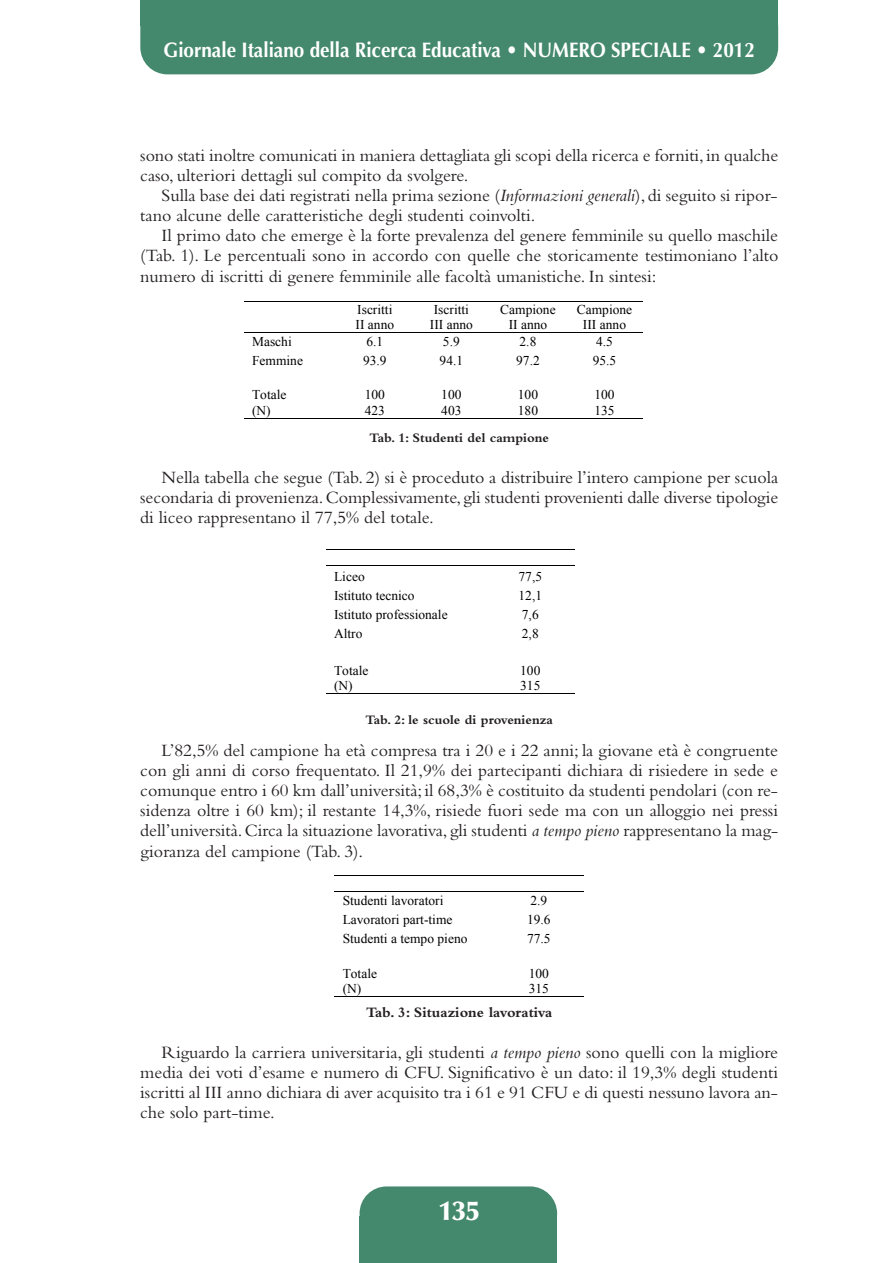
<style>
.page{position:relative;width:893px;height:1263px;background:#fff}
.page>*{position:absolute;margin:0;border:0;box-sizing:border-box;transform-origin:0 0}
.t1{font:900 27px "Optima";color:#fff}
.t2{font:700 21px "Optima";color:#fff;scale:.9 1}
.t3{font:18px/20.1px "Bembo";color:#231f20;text-align:justify}
.t4{font:700 15px "Bembo";color:#231f20}
.t5{font:13.5px/15.5px "Times New Roman";color:#000}
.t6{font:700 13.5px "Bembo";color:#231f20}
.s1{font-style:italic}
</style>
<div class="page">
<div style="left:140px;top:1px;width:638px;height:73px;background:#44896d;border-radius:27px"></div>
<div style="left:140px;top:0;width:638px;height:26px;background:#44896d"></div>
<div style="left:360px;top:1216px;width:197px;height:47px;background:#44896d"></div>
<div style="left:360px;top:1186px;width:197px;height:55px;background:#44896d;border-radius:27px"></div>
<hr style="left:244px;top:301px;width:93px;height:1px;background:#000">
<hr style="left:337px;top:301px;width:76px;height:1px;background:#000">
<hr style="left:414px;top:301px;width:76px;height:1px;background:#000">
<hr style="left:490px;top:301px;width:76px;height:1px;background:#000">
<hr style="left:567px;top:301px;width:76px;height:1px;background:#000">
<hr style="left:244px;top:332px;width:93px;height:1px;background:#000">
<hr style="left:337px;top:332px;width:76px;height:1px;background:#000">
<hr style="left:414px;top:332px;width:76px;height:1px;background:#000">
<hr style="left:490px;top:332px;width:76px;height:1px;background:#000">
<hr style="left:567px;top:332px;width:76px;height:1px;background:#000">
<hr style="left:244px;top:418px;width:93px;height:1px;background:#000">
<hr style="left:336px;top:418px;width:77px;height:1px;background:#000">
<hr style="left:413px;top:418px;width:77px;height:1px;background:#000">
<hr style="left:489px;top:418px;width:77px;height:1px;background:#000">
<hr style="left:566px;top:418px;width:77px;height:1px;background:#000">
<hr style="left:326px;top:549px;width:160px;height:1px;background:#000">
<hr style="left:486px;top:549px;width:89px;height:1px;background:#000">
<hr style="left:326px;top:566px;width:160px;height:1px;background:#000">
<hr style="left:486px;top:566px;width:89px;height:1px;background:#000">
<hr style="left:326px;top:693px;width:160px;height:1px;background:#000">
<hr style="left:485px;top:693px;width:90px;height:1px;background:#000">
<hr style="left:334px;top:875px;width:160px;height:1px;background:#000">
<hr style="left:495px;top:875px;width:88px;height:1px;background:#000">
<hr style="left:334px;top:891px;width:160px;height:1px;background:#000">
<hr style="left:495px;top:891px;width:88px;height:1px;background:#000">
<hr style="left:334px;top:996px;width:160px;height:1px;background:#000">
<hr style="left:494px;top:996px;width:89px;height:1px;background:#000">
<p class="t2" style="left:164px;top:38px;width:658px">Giornale Italiano della Ricerca Educativa • NUMERO SPECIALE • 2012</p>
<p class="t3" style="left:140px;top:147px;width:639px">sono stati inoltre comunicati in maniera dettagliata gli scopi della ricerca e forniti, in qualche</p>
<p class="t3" style="left:140px;top:167px;width:330px">caso, ulteriori dettagli sul compito da svolgere.</p>
<p class="t3" style="left:162px;top:187px;width:618px">Sulla base dei dati registrati nella prima sezione (<span class="s1">Informazioni generali</span>), di seguito si ripor-</p>
<p class="t3" style="left:140px;top:207px;width:397px">tano alcune delle caratteristiche degli studenti coinvolti.</p>
<p class="t3" style="left:162px;top:227px;width:618px">Il primo dato che emerge è la forte prevalenza del genere femminile su quello maschile</p>
<p class="t3" style="left:140px;top:248px;width:640px">(Tab. 1). Le percentuali sono in accordo con quelle che storicamente testimoniano l’alto</p>
<p class="t3" style="left:140px;top:268px;width:518px">numero di iscritti di genere femminile alle facoltà umanistiche. In sintesi:</p>
<p class="t5" style="left:356px;top:302px;width:40px">Iscritti<br>II anno</p>
<p class="t5" style="left:430px;top:302px;width:45px">Iscritti<br>III anno</p>
<p class="t5" style="left:500px;top:302px;width:57px;text-align:center">Campione<br>II anno</p>
<p class="t5" style="left:577px;top:302px;width:57px;text-align:center">Campione<br>III anno</p>
<p class="t5" style="left:252px;top:333px;width:41px">Maschi</p>
<p class="t5" style="left:366px;top:333px;width:18px">6.1</p>
<p class="t5" style="left:443px;top:333px;width:18px">5.9</p>
<p class="t5" style="left:519px;top:333px;width:18px">2.8</p>
<p class="t5" style="left:596px;top:333px;width:18px">4.5</p>
<p class="t5" style="left:252px;top:352px;width:52px">Femmine</p>
<p class="t5" style="left:363px;top:352px;width:25px">93.9</p>
<p class="t5" style="left:440px;top:352px;width:25px">94.1</p>
<p class="t5" style="left:516px;top:352px;width:25px">97.2</p>
<p class="t5" style="left:593px;top:352px;width:25px">95.5</p>
<p class="t5" style="left:252px;top:387px;width:36px">Totale</p>
<p class="t5" style="left:365px;top:387px;width:22px">100</p>
<p class="t5" style="left:441px;top:387px;width:22px">100</p>
<p class="t5" style="left:518px;top:387px;width:22px">100</p>
<p class="t5" style="left:594px;top:387px;width:22px">100</p>
<p class="t5" style="left:252px;top:403px;width:20px">(N)</p>
<p class="t5" style="left:365px;top:403px;width:22px">423</p>
<p class="t5" style="left:441px;top:403px;width:22px">403</p>
<p class="t5" style="left:518px;top:403px;width:22px">180</p>
<p class="t5" style="left:594px;top:403px;width:22px">135</p>
<p class="t6" style="left:369px;top:433px;width:181px">Tab. 1: Studenti del campione</p>
<p class="t3" style="left:140px;top:469px;width:639px;text-indent:21px">Nella tabella che segue (Tab. 2) si è proceduto a distribuire l’intero campione per scuola secondaria di provenienza. Complessivamente, gli studenti provenienti dalle diverse tipologie di liceo rappresentano il 77,5% del totale.</p>
<p class="t5" style="left:334px;top:568px;width:32px">Liceo</p>
<p class="t5" style="left:518px;top:568px;width:25px">77,5</p>
<p class="t5" style="left:334px;top:587px;width:82px">Istituto tecnico</p>
<p class="t5" style="left:518px;top:587px;width:25px">12,1</p>
<p class="t5" style="left:334px;top:607px;width:115px">Istituto professionale</p>
<p class="t5" style="left:522px;top:607px;width:18px">7,6</p>
<p class="t5" style="left:334px;top:626px;width:30px">Altro</p>
<p class="t5" style="left:522px;top:626px;width:18px">2,8</p>
<p class="t5" style="left:334px;top:662px;width:36px">Totale</p>
<p class="t5" style="left:520px;top:662px;width:22px">100</p>
<p class="t5" style="left:334px;top:678px;width:20px">(N)</p>
<p class="t5" style="left:520px;top:678px;width:22px">315</p>
<p class="t6" style="left:365px;top:715px;width:189px">Tab. 2: le scuole di provenienza</p>
<p class="t3" style="left:140px;top:742px;width:639px;text-indent:21px">L’82,5% del campione ha età compresa tra i 20 e i 22 anni; la giovane età è congruente con gli anni di corso frequentato. Il 21,9% dei partecipanti dichiara di risiedere in sede e comunque entro i 60 km dall’università; il 68,3% è costituito da studenti pendolari (con re&shy;sidenza oltre i 60 km); il restante 14,3%, risiede fuori sede ma con un alloggio nei pressi dell’università. Circa la situazione lavorativa, gli studenti <span class="s1">a tempo pieno</span> rappresentano la mag&shy;gioranza del campione (Tab. 3).</p>
<p class="t5" style="left:343px;top:892px;width:102px">Studenti lavoratori</p>
<p class="t5" style="left:530px;top:892px;width:18px">2.9</p>
<p class="t5" style="left:343px;top:911px;width:111px">Lavoratori part-time</p>
<p class="t5" style="left:527px;top:911px;width:25px">19.6</p>
<p class="t5" style="left:343px;top:930px;width:126px">Studenti a tempo pieno</p>
<p class="t5" style="left:527px;top:930px;width:25px">77.5</p>
<p class="t5" style="left:343px;top:965px;width:36px">Totale</p>
<p class="t5" style="left:529px;top:965px;width:22px">100</p>
<p class="t5" style="left:343px;top:981px;width:20px">(N)</p>
<p class="t5" style="left:529px;top:981px;width:22px">315</p>
<p class="t4" style="left:366px;top:1007px;width:188px">Tab. 3: Situazione lavorativa</p>
<p class="t3" style="left:140px;top:1044px;width:639px;text-indent:21px">Riguardo la carriera universitaria, gli studenti <span class="s1">a tempo pieno</span> sono quelli con la migliore media dei voti d’esame e numero di CFU. Significativo è un dato: il 19,3% degli studenti iscritti al III anno dichiara di aver acquisito tra i 61 e 91 CFU e di questi nessuno lavora an&shy;che solo part-time.</p>
<p class="t1" style="left:439px;top:1200px;width:42px">135</p>
</div>
